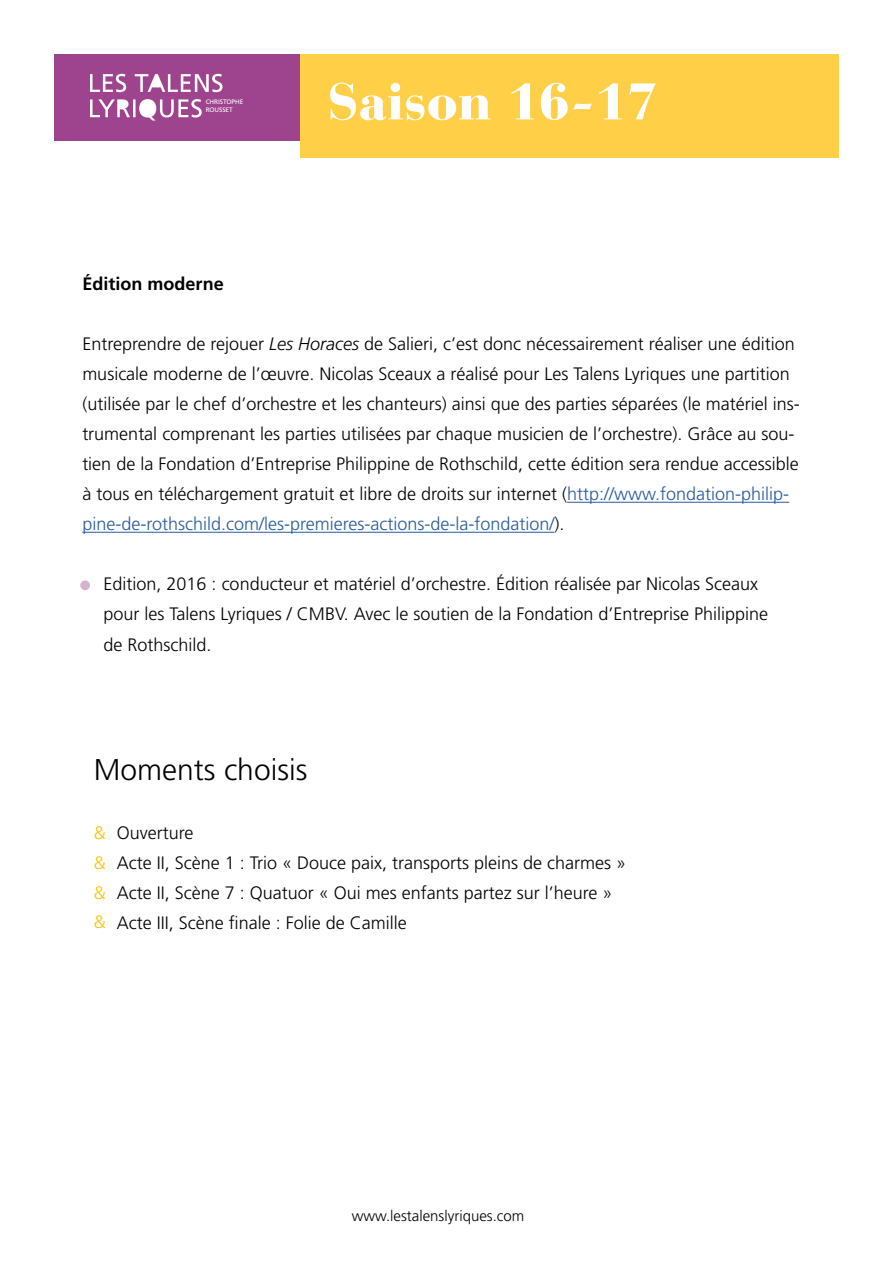
<style>
.page{position:relative;width:893px;height:1263px;background:#fff}
.page>*{position:absolute;margin:0;border:0;box-sizing:border-box;transform-origin:0 0}
.t1{font:900 51px "Bauer Bodoni";color:#fff}
.t2{font:300 30px "Frutiger";color:#000}
.t3{font:300 18px/30px "Frutiger";color:#000}
.t4{font:700 18px "Frutiger";color:#000}
.t5{font:300 18px/29.7px "Frutiger";color:#fdc300}
.t6{font:300 15px "Frutiger";color:#000}
.t7{font:6.45px/8.2px "Frutiger";letter-spacing:-.01em;color:#fff}
.s1{font-style:italic}
.s2{color:#275b9b}
</style>
<div class="page">
<div style="left:54px;top:54px;width:267px;height:86px;background:#9e448e"></div>
<div style="left:300px;top:54px;width:539px;height:103px;background:#ffcf47"></div>
<svg style="left:90px;top:99px;width:112px;height:22px"></svg>
<svg style="left:90px;top:74px;width:133px;height:18px"></svg>
<hr style="left:567px;top:502px;width:222px;height:1px;background:#275b9b">
<hr style="left:82px;top:532px;width:472px;height:1px;background:#275b9b">
<div style="left:80px;top:580px;width:10px;height:10px;background:#d7b3d1;border-radius:50%"></div>
<p class="t7" style="left:206px;top:98px;width:39px">CHRISTOPHE<br>ROUSSET</p>
<p class="t4" style="left:82px;top:274px;width:143px">Édition moderne</p>
<h1 class="t1" style="left:327px;top:71px;width:332px">Saison 16-17</h1>
<p class="t3" style="left:82px;top:329px;width:719px">Entreprendre de rejouer <span class="s1">Les Horaces</span> de Salieri, c’est donc nécessairement réaliser une édition musicale moderne de l’œuvre. Nicolas Sceaux a réalisé pour Les Talens Lyriques une partition (utilisée par le chef d’orchestre et les chanteurs) ainsi que des parties séparées (le matériel ins&shy;trumental comprenant les parties utilisées par chaque musicien de l’orchestre). Grâce au sou&shy;tien de la Fondation d’Entreprise Philippine de Rothschild, cette édition sera rendue accessible à tous en téléchargement gratuit et libre de droits sur internet (<span class="s2">http://www.fondation-philip&shy;pine-de-rothschild.com/les-premieres-actions-de-la-fondation/</span>).</p>
<p class="t3" style="left:104px;top:569px;width:666px">Edition, 2016 : conducteur et matériel d’orchestre. Édition réalisée par Nicolas Sceaux pour les Talens Lyriques / CMBV. Avec le soutien de la Fondation d’Entreprise Philippine de Rothschild.</p>
<h2 class="t2" style="left:94px;top:753px;width:215px">Moments choisis</h2>
<p class="t5" style="left:94px;top:818px;width:14px">&amp; &amp;</p>
<p class="t5" style="left:94px;top:877px;width:14px">&amp;</p>
<p class="t5" style="left:94px;top:907px;width:14px">&amp;</p>
<p class="t3" style="left:117px;top:818px;width:511px">Ouverture<br>Acte II, Scène 1 : Trio « Douce paix, transports pleins de charmes » Acte II, Scène 7 : Quatuor « Oui mes enfants partez sur l’heure » Acte III, Scène finale : Folie de Camille</p>
<p class="t6" style="left:352px;top:1207px;width:174px">www.lestalenslyriques.com</p>
</div>
